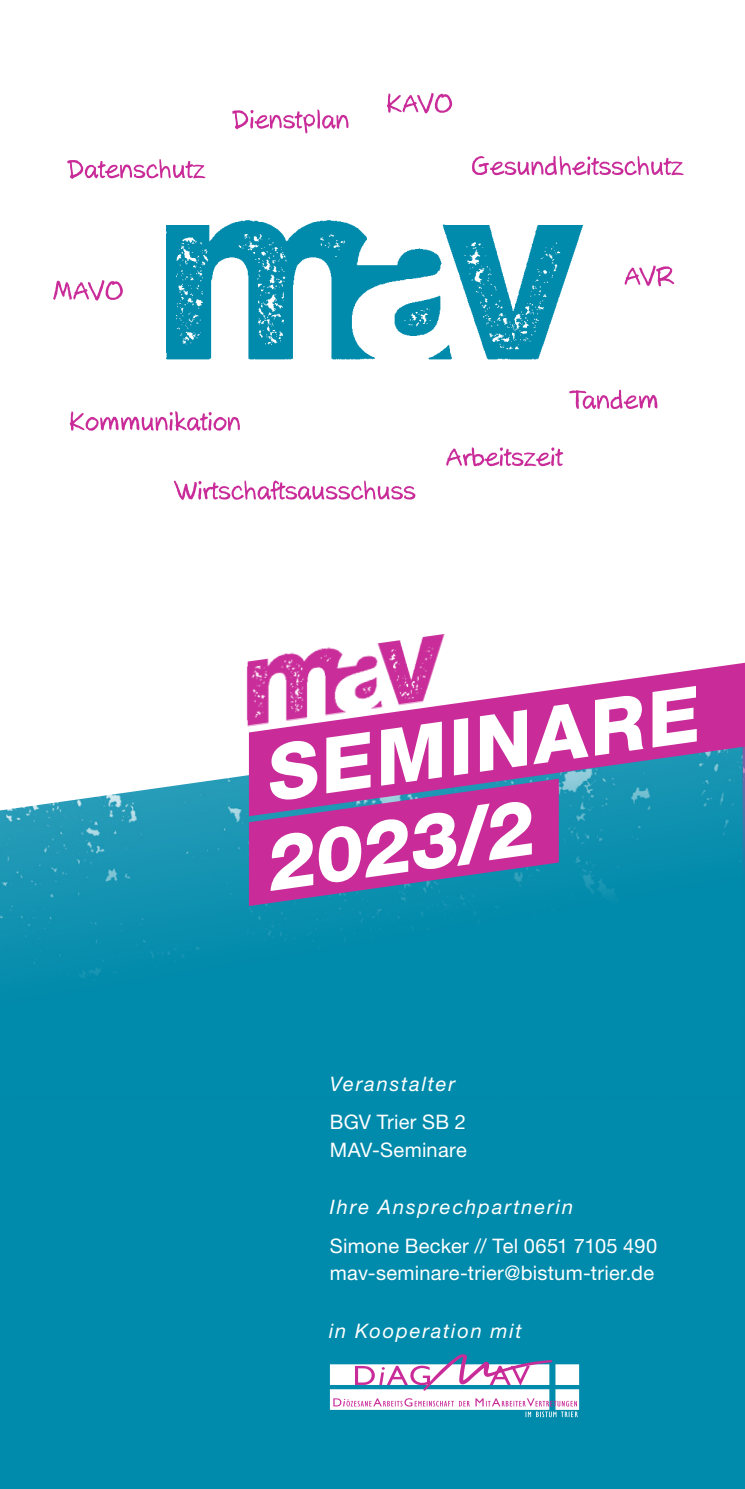
<style>
.page{position:relative;width:745px;height:1489px;background:#fff}
.page>*{position:absolute;margin:0;border:0;box-sizing:border-box;transform-origin:0 0}
.t1{font:800 77px/88.8px "Helvetica Neue LT Std";color:#fff}
.t2{font:20px/27.5px "Helvetica Neue LT Std";letter-spacing:.015em;color:#fff}
.t3{font:italic 20px "Helvetica Neue LT Std";letter-spacing:.095em;color:#fff}
</style>
<div class="page">
<div style="left:0;top:659px;width:744px;height:829px;background:#008aab"></div>
<svg style="left:0;top:810px;width:744px;height:171px"></svg>
<svg style="left:0;top:659px;width:166px;height:151px;background:#f0f8fa"></svg>
<svg style="left:330px;top:1354px;width:248px;height:62px"></svg>
<img style="left:166px;top:220px;width:417px;height:139px">
<svg style="left:67px;top:159px;width:139px;height:20px"></svg>
<svg style="left:446px;top:447px;width:117px;height:19px"></svg>
<svg style="left:174px;top:480px;width:241px;height:20px"></svg>
<svg style="left:70px;top:411px;width:170px;height:20px"></svg>
<svg style="left:232px;top:109px;width:117px;height:24px"></svg>
<svg style="left:569px;top:389px;width:88px;height:20px"></svg>
<svg style="left:624px;top:265px;width:50px;height:21px"></svg>
<svg style="left:53px;top:280px;width:70px;height:20px"></svg>
<svg style="left:387px;top:93px;width:65px;height:20px"></svg>
<svg style="left:472px;top:155px;width:211px;height:21px"></svg>
<svg style="left:166px;top:634px;width:578px;height:235px"></svg>
<svg style="left:166px;top:725px;width:474px;height:234px"></svg>
<h1 class="t1" style="left:245px;top:732px;width:450px;rotate:-8deg">SEMINARE<br>2023/2</h1>
<p class="t3" style="left:330px;top:1071px;width:127px">Veranstalter</p>
<p class="t2" style="left:330px;top:1107px;width:138px">BGV Trier SB 2<br>MAV-Seminare</p>
<p class="t3" style="left:330px;top:1195px;width:245px">Ihre Ansprechpartnerin</p>
<p class="t2" style="left:330px;top:1231px;width:329px">Simone Becker // Tel 0651 7105 490 mav-seminare-trier@bistum-trier.de</p>
<p class="t3" style="left:329px;top:1318px;width:194px">in Kooperation mit</p>
</div>
